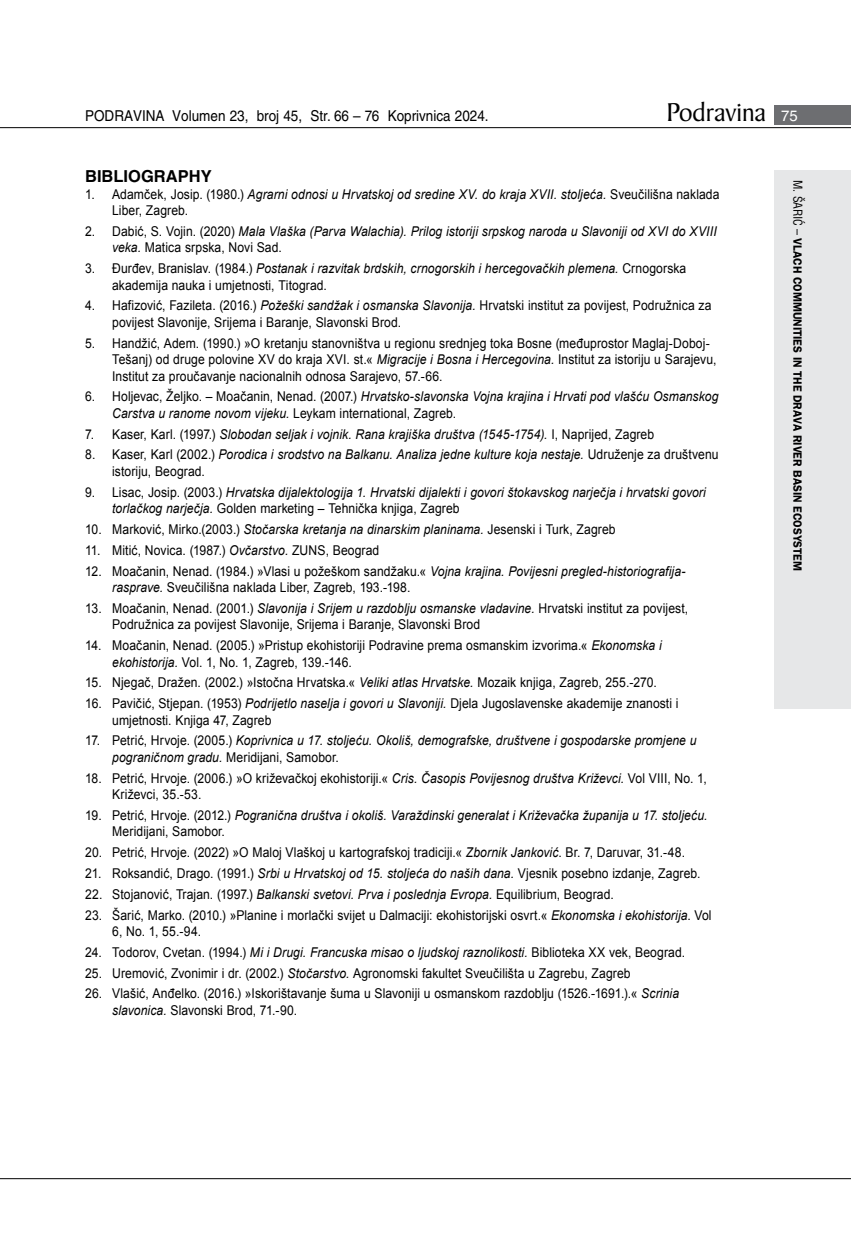
<style>
.page{position:relative;width:851px;height:1234px;background:#fff}
.page>*{position:absolute;margin:0;border:0;box-sizing:border-box;transform-origin:0 0}
.t1{font:27.6px "Baker Signet BT";color:#000}
.t2{font:700 16.5px "Helvetica LT Skin 29";color:#000}
.t3{font:15px "Helvetica LT Skin 29";color:#000;scale:.9 1}
.t4{font:13.5px/16.5px "Arial";letter-spacing:.005em;color:#000;scale:.9 1}
.t5{font:italic 13.5px/16.5px "Arial";letter-spacing:.01em;color:#000;scale:.9 1}
.t6{font:600 12px "ITC Franklin Gothic Skin 29";letter-spacing:-.005em;color:#000;scale:.95 1}
.s1{font-family:"Helvetica LT Skin 29";font-size:15px;color:#fff}
.s2{font-style:normal}
.s3{font-style:italic}
.s4{font-family:"Helvetica LT Skin 29";font-weight:400;font-stretch:condensed}
</style>
<div class="page">
<div style="left:774px;top:170px;width:76px;height:538px;background:#e6e7e8"></div>
<div style="left:774px;top:105px;width:76px;height:19px;background:#6d6e71"></div>
<hr style="left:0;top:127px;width:850px;height:1px;background:#000">
<hr style="left:0;top:1177px;width:850px;height:1px;background:#000">
<p class="t3" style="left:85px;top:107px;width:450px">PODRAVINA Volumen 23, broj 45, Str. 66 – 76 Koprivnica 2024.</p>
<h1 class="t1" style="left:666px;top:95px;width:133px">Podravina <span class="s1">75</span></h1>
<p class="t2" style="left:85px;top:166px;width:128px">BIBLIOGRAPHY</p>
<p class="t5" style="left:112px;top:186px;width:676px;text-indent:-27px"><span class="s2">1. Adamček, Josip. (1980.)</span> Agrarni odnosi u Hrvatskoj od sredine XV. do kraja XVII. stoljeća. <span class="s2">Sveučilišna naklada<br>Liber, Zagreb.</span></p>
<p class="t5" style="left:112px;top:223px;width:673px;text-indent:-27px"><span class="s2">2. Dabić, S. Vojin. (2020)</span> Mala Vlaška (Parva Walachia). Prilog istoriji srpskog naroda u Slavoniji od XVI do XVIII veka. <span class="s2">Matica srpska, Novi Sad.</span></p>
<p class="t4" style="left:112px;top:260px;width:639px;text-indent:-27px">3. Đurđev, Branislav. (1984.) <span class="s3">Postanak i razvitak brdskih, crnogorskih i hercegovačkih plemena.</span> Crnogorska akademija nauka i umjetnosti, Titograd.</p>
<p class="t4" style="left:112px;top:297px;width:667px;text-indent:-27px">4. Hafizović, Fazileta. (2016.) <span class="s3">Požeški sandžak i osmanska Slavonija.</span> Hrvatski institut za povijest, Podružnica za povijest Slavonije, Srijema i Baranje, Slavonski Brod.</p>
<p class="t4" style="left:112px;top:335px;width:673px;text-indent:-27px">5. Handžić, Adem. (1990.) »O kretanju stanovništva u regionu srednjeg toka Bosne (međuprostor Maglaj-Doboj-<br>Tešanj) od druge polovine XV do kraja XVI. st.« <span class="s3">Migracije i Bosna i Hercegovina.</span> Institut za istoriju u Sarajevu,<br>Institut za proučavanje nacionalnih odnosa Sarajevo, 57.-66.</p>
<p class="t5" style="left:112px;top:388px;width:675px;text-indent:-27px"><span class="s2">6. Holjevac, Željko. – Moačanin, Nenad. (2007.)</span> Hrvatsko-slavonska Vojna krajina i Hrvati pod vlašću Osmanskog<br>Carstva u ranome novom vijeku. <span class="s2">Leykam international, Zagreb.</span></p>
<p class="t5" style="left:85px;top:426px;width:633px"><span class="s2">7. Kaser, Karl. (1997.)</span> Slobodan seljak i vojnik. Rana krajiška društva (1545-1754). <span class="s2">I, Naprijed, Zagreb</span></p>
<p class="t5" style="left:112px;top:446px;width:675px;text-indent:-27px"><span class="s2">8. Kaser, Karl (2002.)</span> Porodica i srodstvo na Balkanu. Analiza jedne kulture koja nestaje. <span class="s2">Udruženje za društvenu istoriju, Beograd.</span></p>
<p class="t5" style="left:112px;top:484px;width:661px;text-indent:-27px"><span class="s2">9. Lisac, Josip. (2003.)</span> Hrvatska dijalektologija 1. Hrvatski dijalekti i govori štokavskog narječja i hrvatski govori torlačkog narječja. <span class="s2">Golden marketing – Tehnička knjiga, Zagreb</span></p>
<p class="t4" style="left:85px;top:521px;width:591px">10. Marković, Mirko.(2003.) <span class="s3">Stočarska kretanja na dinarskim planinama.</span> Jesenski i Turk, Zagreb</p>
<p class="t4" style="left:85px;top:542px;width:328px">11. Mitić, Novica. (1987.) <span class="s3">Ovčarstvo.</span> ZUNS, Beograd</p>
<p class="t4" style="left:112px;top:562px;width:638px;text-indent:-27px">12. Moačanin, Nenad. (1984.) »Vlasi u požeškom sandžaku.« <span class="s3">Vojna krajina. Povijesni pregled-historiografija&shy;rasprave.</span> Sveučilišna naklada Liber, Zagreb, 193.-198.</p>
<p class="t4" style="left:112px;top:600px;width:641px;text-indent:-27px">13. Moačanin, Nenad. (2001.) <span class="s3">Slavonija i Srijem u razdoblju osmanske vladavine.</span> Hrvatski institut za povijest,<br>Podružnica za povijest Slavonije, Srijema i Baranje, Slavonski Brod</p>
<p class="t4" style="left:112px;top:637px;width:612px;text-indent:-27px">14. Moačanin, Nenad. (2005.) »Pristup ekohistoriji Podravine prema osmanskim izvorima.« <span class="s3">Ekonomska i ekohistorija.</span> Vol. 1, No. 1, Zagreb, 139.-146.</p>
<p class="t4" style="left:85px;top:674px;width:636px">15. Njegač, Dražen. (2002.) »Istočna Hrvatska.« <span class="s3">Veliki atlas Hrvatske.</span> Mozaik knjiga, Zagreb, 255.-270.</p>
<p class="t4" style="left:112px;top:695px;width:630px;text-indent:-27px">16. Pavičić, Stjepan. (1953) <span class="s3">Podrijetlo naselja i govori u Slavoniji.</span> Djela Jugoslavenske akademije znanosti i umjetnosti. Knjiga 47, Zagreb</p>
<p class="t5" style="left:112px;top:732px;width:650px;text-indent:-27px"><span class="s2">17. Petrić, Hrvoje. (2005.)</span> Koprivnica u 17. stoljeću. Okoliš, demografske, društvene i gospodarske promjene u pograničnom gradu. <span class="s2">Meridijani, Samobor.</span></p>
<p class="t4" style="left:112px;top:769px;width:662px;text-indent:-27px">18. Petrić, Hrvoje. (2006.) »O križevačkoj ekohistoriji.« <span class="s3">Cris. Časopis Povijesnog društva Križevci.</span> Vol VIII, No. 1,<br>Križevci, 35.-53.</p>
<p class="t5" style="left:112px;top:807px;width:662px;text-indent:-27px"><span class="s2">19. Petrić, Hrvoje. (2012.)</span> Pogranična društva i okoliš. Varaždinski generalat i Križevačka županija u 17. stoljeću.<br><span class="s2">Meridijani, Samobor.</span></p>
<p class="t4" style="left:85px;top:844px;width:668px">20. Petrić, Hrvoje. (2022) »O Maloj Vlaškoj u kartografskoj tradiciji.« <span class="s3">Zbornik Janković</span>. Br. 7, Daruvar, 31.-48.</p>
<p class="t4" style="left:85px;top:865px;width:685px">21. Roksandić, Drago. (1991.) <span class="s3">Srbi u Hrvatskoj od 15. stoljeća do naših dana.</span> Vjesnik posebno izdanje, Zagreb.</p>
<p class="t4" style="left:85px;top:885px;width:588px">22. Stojanović, Trajan. (1997.) <span class="s3">Balkanski svetovi. Prva i poslednja Evropa.</span> Equilibrium, Beograd.</p>
<p class="t4" style="left:112px;top:906px;width:667px;text-indent:-27px">23. Šarić, Marko. (2010.) »Planine i morlački svijet u Dalmaciji: ekohistorijski osvrt.« <span class="s3">Ekonomska i ekohistorija</span>. Vol<br>6, No. 1, 55.-94.</p>
<p class="t4" style="left:85px;top:943px;width:668px">24. Todorov, Cvetan. (1994.) <span class="s3">Mi i Drugi. Francuska misao o ljudskoj raznolikosti.</span> Biblioteka XX vek, Beograd.</p>
<p class="t4" style="left:85px;top:964px;width:607px">25. Uremović, Zvonimir i dr. (2002.) <span class="s3">Stočarstvo.</span> Agronomski fakultet Sveučilišta u Zagrebu, Zagreb</p>
<p class="t4" style="left:112px;top:985px;width:631px;text-indent:-27px">26. Vlašić, Anđelko. (2016.) »Iskorištavanje šuma u Slavoniji u osmanskom razdoblju (1526.-1691.).« <span class="s3">Scrinia slavonica.</span> Slavonski Brod, 71.-90.</p>
<p class="t6" style="left:804px;top:180px;width:412px;rotate:90deg"><span class="s4">M. ŠARIĆ –</span> VLACH COMMUNITIES IN THE DRAVA RIVER BASIN ECOSYSTEM</p>
</div>
